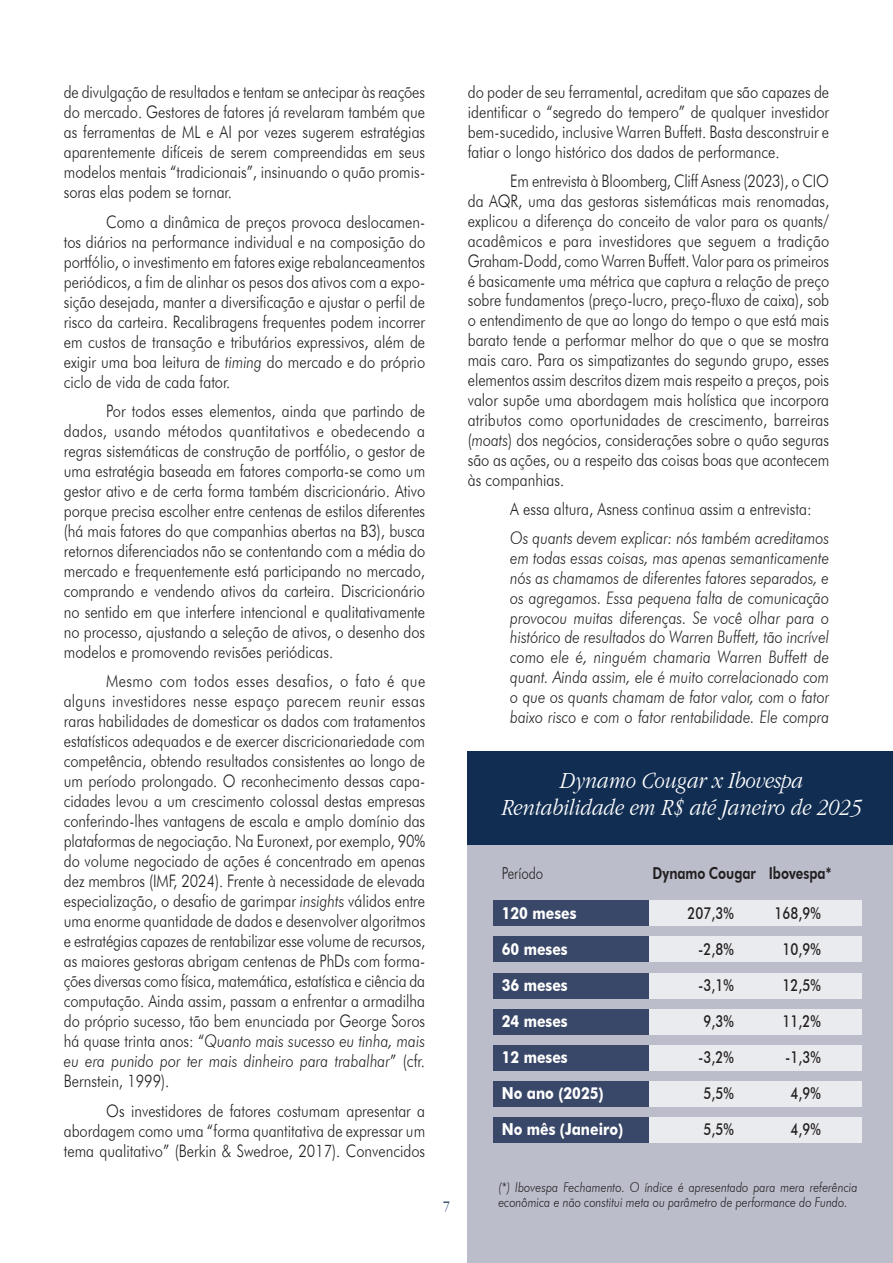
<style>
.page{position:relative;width:893px;height:1263px;background:#fff}
.page>*{position:absolute;margin:0;border:0;box-sizing:border-box;transform-origin:0 0}
.t1{font:italic 24px/27px "Gatineau";color:#fff;text-align:center;scale:.85 1}
.t2{font:300 17.25px/20px "Futura BT";color:#231f20;text-align:justify;scale:.85 1}
.t3{font:italic 300 17.25px/20px "Futura BT";color:#231f20;text-align:justify;scale:.85 1}
.t4{font:500 16.5px "Futura BT";color:#231f20;scale:.8 1}
.t5{font:700 16.5px/36px "Futura BT";color:#fff;scale:.85 1}
.t6{font:800 16.5px "Futura BT";color:#231f20;scale:.8 1}
.t7{font:300 16.5px "Futura BT";color:#231f20;scale:.8 1}
.t8{font:15px "Gatineau Plain";color:#112d52;scale:.9 1}
.t9{font:italic 300 13.5px/15px "Futura BT";color:#231f20;scale:.85 1}
.s1{font-style:italic}
</style>
<div class="page">
<div style="left:468px;top:792px;width:425px;height:471px;background:#bbbdca"></div>
<div style="left:468px;top:752px;width:425px;height:93px;background:#112d52"></div>
<div style="left:589px;top:900px;width:272px;height:26px;background:#eaebef"></div>
<div style="left:589px;top:936px;width:272px;height:26px;background:#eaebef"></div>
<div style="left:589px;top:972px;width:272px;height:26px;background:#eaebef"></div>
<div style="left:589px;top:1009px;width:272px;height:26px;background:#eaebef"></div>
<div style="left:589px;top:1045px;width:272px;height:26px;background:#eaebef"></div>
<div style="left:493px;top:900px;width:155px;height:26px;background:#394768"></div>
<div style="left:493px;top:936px;width:155px;height:26px;background:#394768"></div>
<div style="left:493px;top:972px;width:155px;height:26px;background:#394768"></div>
<div style="left:493px;top:1009px;width:155px;height:26px;background:#394768"></div>
<div style="left:493px;top:1045px;width:155px;height:26px;background:#394768"></div>
<div style="left:589px;top:1081px;width:272px;height:26px;background:#eaebef"></div>
<div style="left:493px;top:1081px;width:155px;height:26px;background:#394768"></div>
<div style="left:589px;top:1117px;width:272px;height:26px;background:#eaebef"></div>
<div style="left:493px;top:1117px;width:155px;height:26px;background:#394768"></div>
<p class="t2" style="left:64px;top:82px;width:427px">de divulgação de resultados e tentam se antecipar às reações do mercado. Gestores de fatores já revelaram também que as ferramentas de ML e AI por vezes sugerem estratégias aparentemente difíceis de serem compreendidas em seus modelos mentais “tradicionais”, insinuando o quão promis&shy;soras elas podem se tornar.</p>
<p class="t2" style="left:64px;top:211px;width:427px;text-indent:43px">Como a dinâmica de preços provoca deslocamen&shy;tos diários na performance individual e na composição do portfólio, o investimento em fatores exige rebalanceamentos periódicos, a fim de alinhar os pesos dos ativos com a expo&shy;sição desejada, manter a diversificação e ajustar o perfil de risco da carteira. Recalibragens frequentes podem incorrer em custos de transação e tributários expressivos, além de exigir uma boa leitura de <span class="s1">timing</span> do mercado e do próprio ciclo de vida de cada fator.</p>
<p class="t2" style="left:64px;top:401px;width:427px;text-indent:43px">Por todos esses elementos, ainda que partindo de dados, usando métodos quantitativos e obedecendo a regras sistemáticas de construção de portfólio, o gestor de uma estratégia baseada em fatores comporta-se como um gestor ativo e de certa forma também discricionário. Ativo porque precisa escolher entre centenas de estilos diferentes (há mais fatores do que companhias abertas na B3), busca retornos diferenciados não se contentando com a média do mercado e frequentemente está participando no mercado, comprando e vendendo ativos da carteira. Discricionário no sentido em que interfere intencional e qualitativamente no processo, ajustando a seleção de ativos, o desenho dos modelos e promovendo revisões periódicas.</p>
<p class="t2" style="left:64px;top:671px;width:427px;text-indent:43px">Mesmo com todos esses desafios, o fato é que alguns investidores nesse espaço parecem reunir essas raras habilidades de domesticar os dados com tratamentos estatísticos adequados e de exercer discricionariedade com competência, obtendo resultados consistentes ao longo de um período prolongado. O reconhecimento dessas capa&shy;cidades levou a um crescimento colossal destas empresas conferindo-lhes vantagens de escala e amplo domínio das plataformas de negociação. Na Euronext, por exemplo, 90% do volume negociado de ações é concentrado em apenas dez membros (IMF, 2024). Frente à necessidade de elevada especialização, o desafio de garimpar <span class="s1">insights</span> válidos entre uma enorme quantidade de dados e desenvolver algoritmos e estratégias capazes de rentabilizar esse volume de recursos, as maiores gestoras abrigam centenas de PhDs com forma&shy;ções diversas como física, matemática, estatística e ciência da computação. Ainda assim, passam a enfrentar a armadilha do próprio sucesso, tão bem enunciada por George Soros há quase trinta anos: “<span class="s1">Quanto mais sucesso eu tinha, mais eu era punido por ter mais dinheiro para trabalhar</span>” (cfr.<br>Bernstein, 1999).</p>
<p class="t2" style="left:64px;top:1100px;width:427px;text-indent:43px">Os investidores de fatores costumam apresentar a abordagem como uma “forma quantitativa de expressar um tema qualitativo” (Berkin &amp; Swedroe, 2017). Convencidos</p>
<p class="t8" style="left:443px;top:1199px;width:9px">7</p>
<p class="t2" style="left:468px;top:82px;width:427px">do poder de seu ferramental, acreditam que são capazes de identificar o “segredo do tempero” de qualquer investidor bem-sucedido, inclusive Warren Buffett. Basta desconstruir e fatiar o longo histórico dos dados de performance.</p>
<p class="t2" style="left:468px;top:171px;width:427px;text-indent:43px">Em entrevista à Bloomberg, Cliff Asness (2023), o CIO da AQR, uma das gestoras sistemáticas mais renomadas, explicou a diferença do conceito de valor para os quants/ acadêmicos e para investidores que seguem a tradição Graham-Dodd, como Warren Buffett. Valor para os primeiros é basicamente uma métrica que captura a relação de preço sobre fundamentos (preço-lucro, preço-fluxo de caixa), sob o entendimento de que ao longo do tempo o que está mais barato tende a performar melhor do que o que se mostra mais caro. Para os simpatizantes do segundo grupo, esses elementos assim descritos dizem mais respeito a preços, pois valor supõe uma abordagem mais holística que incorpora atributos como oportunidades de crescimento, barreiras (<span class="s1">moats</span>) dos negócios, considerações sobre o quão seguras são as ações, ou a respeito das coisas boas que acontecem às companhias.</p>
<p class="t2" style="left:510px;top:498px;width:356px">A essa altura, Asness continua assim a entrevista:</p>
<p class="t3" style="left:510px;top:528px;width:377px">Os quants devem explicar: nós também acreditamos em todas essas coisas, mas apenas semanticamente nós as chamamos de diferentes fatores separados, e os agregamos. Essa pequena falta de comunicação provocou muitas diferenças. Se você olhar para o histórico de resultados do Warren Buffett, tão incrível como ele é, ninguém chamaria Warren Buffett de quant. Ainda assim, ele é muito correlacionado com o que os quants chamam de fator valor, com o fator baixo risco e com o fator rentabilidade. Ele compra</p>
<h1 class="t1" style="left:500px;top:768px;width:425px">Dynamo Cougar x Ibovespa<br>Rentabilidade em R$ até Janeiro de 2025</h1>
<p class="t7" style="left:502px;top:863px;width:53px">Período</p>
<p class="t6" style="left:653px;top:863px;width:226px">Dynamo Cougar Ibovespa*</p>
<p class="t5" style="left:502px;top:895px;width:144px">120 meses<br>60 meses<br>36 meses<br>24 meses<br>12 meses<br>No ano (2025)<br>No mês (Janeiro)</p>
<p class="t4" style="left:688px;top:903px;width:59px">207,3%</p>
<p class="t4" style="left:775px;top:903px;width:59px">168,9%</p>
<p class="t4" style="left:698px;top:939px;width:46px">-2,8%</p>
<p class="t4" style="left:783px;top:939px;width:49px">10,9%</p>
<p class="t4" style="left:698px;top:975px;width:46px">-3,1%</p>
<p class="t4" style="left:783px;top:975px;width:49px">12,5%</p>
<p class="t4" style="left:703px;top:1011px;width:39px">9,3%</p>
<p class="t4" style="left:782px;top:1011px;width:49px">11,2%</p>
<p class="t4" style="left:698px;top:1047px;width:46px">-3,2%</p>
<p class="t4" style="left:785px;top:1047px;width:46px">-1,3%</p>
<p class="t4" style="left:703px;top:1083px;width:39px">5,5%</p>
<p class="t4" style="left:790px;top:1083px;width:39px">4,9%</p>
<p class="t4" style="left:703px;top:1119px;width:39px">5,5%</p>
<p class="t4" style="left:790px;top:1119px;width:39px">4,9%</p>
<p class="t9" style="left:498px;top:1180px;width:424px">(*) Ibovespa Fechamento. O índice é apresentado para mera referência econômica e não constitui meta ou parâmetro de performance do Fundo.</p>
</div>
